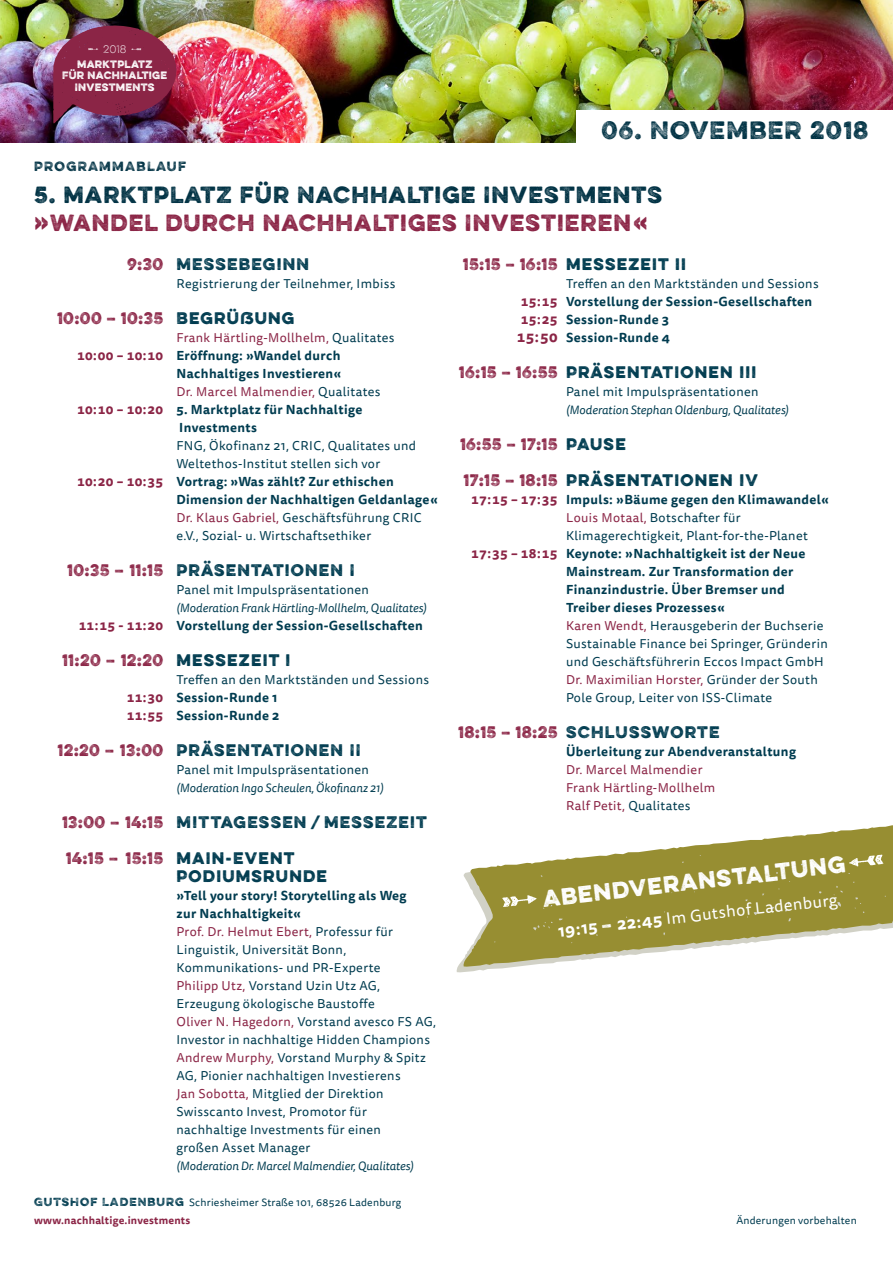
<style>
.page{position:relative;width:893px;height:1263px;background:#fff}
.page>*{position:absolute;margin:0;border:0;box-sizing:border-box;transform-origin:0 0}
.t1{font:300 22.5px "Eveleth";letter-spacing:.05em;color:#003244}
.t2{font:21px "Eveleth";letter-spacing:.05em;color:#003244}
.t3{font:21px "Eveleth";letter-spacing:.05em;color:#8b2546}
.t4{font:700 21px "Eveleth";color:#fff}
.t5{font:16.35px "Tisa Sans Pro";color:#fff}
.t6{font:300 15px "Eveleth";letter-spacing:.02em;color:#8b2546}
.t7{font:700 15px/18px "Eveleth";letter-spacing:.08em;color:#003c50}
.t8{font:15px "Eveleth";letter-spacing:.08em;color:#003c50}
.t9{font:700 15px "Tisa Sans Pro";color:#8b2546}
.t10{font:700 13.5px/18px "Tisa Sans Pro";letter-spacing:.02em;color:#8b2546}
.t11{font:12.75px/18px "Tisa Sans Pro";letter-spacing:.03em;color:#003c50}
.t12{font:700 12.75px/18px "Tisa Sans Pro";letter-spacing:.03em;color:#003c50}
.t13{font:12.75px/18px "Tisa Sans Pro";letter-spacing:.03em;color:#8b2546}
.t14{font:italic 12px "Tisa Sans Pro";color:#003c50}
.t15{font:300 12px "Eveleth";letter-spacing:.11em;color:#003244}
.t16{font:10.5px/18px "Tisa Sans Pro";letter-spacing:.02em;color:#003c50}
.t17{font:100 9.75px "Eveleth";color:#fff}
.t18{font:9.6px/11.4px "Eveleth";letter-spacing:.03em;color:#fff;text-align:center}
.s1{font-family:"Eveleth Shapes";font-weight:400}
.s2{font-weight:400;color:#8b2546}
.s3{font-weight:400}
.s4{font-size:12px}
.s5{font-weight:700}
.s6{color:#8b2546}
.s7{font-family:"Eveleth";font-weight:300}
.s8{font-weight:700;color:#8b2546}
.s9{color:#003c50}
</style>
<div class="page">
<img style="left:0;top:0;width:893px;height:142px">
<div style="left:577px;top:110px;width:316px;height:46px;background:#fff"></div>
<svg style="left:464px;top:825px;width:429px;height:142px;fill:#978e32"></svg>
<img style="left:53px;top:26px;width:123px;height:98px">
<svg style="left:502px;top:894px;width:35px;height:13px"></svg>
<svg style="left:848px;top:854px;width:35px;height:14px"></svg>
<p class="t17" style="left:88px;top:42px;width:56px"><span class="s1">c</span> 2018 <span class="s1">d</span></p>
<p class="t18" style="left:62px;top:58px;width:107px">MARKTPLATZ<br>FÜR NACHHALTIGE<br>INVESTMENTS</p>
<p class="t15" style="left:34px;top:157px;width:153px">PROGRAMMABLAUF</p>
<h1 class="t1" style="left:601px;top:112px;width:269px">06. NOVEMBER 2018</h1>
<h2 class="t2" style="left:34px;top:178px;width:630px">5. MARKTPLATZ FÜR NACHHALTIGE INVESTMENTS</h2>
<h2 class="t3" style="left:34px;top:207px;width:615px">»WANDEL DURCH NACHHALTIGES INVESTIEREN«</h2>
<p class="t6" style="left:127px;top:253px;width:38px">9:30</p>
<p class="t6" style="left:57px;top:307px;width:108px">10:00 – 10:35</p>
<p class="t10" style="left:77px;top:346px;width:88px">10:00 – 10:10</p>
<p class="t10" style="left:77px;top:400px;width:88px">10:10 – 10:20</p>
<p class="t10" style="left:77px;top:472px;width:88px">10:20 – 10:35</p>
<p class="t6" style="left:67px;top:559px;width:98px">10:35 – 11:15</p>
<p class="t10" style="left:79px;top:616px;width:86px">11:15 - 11:20</p>
<p class="t6" style="left:62px;top:649px;width:103px">11:20 – 12:20</p>
<p class="t10" style="left:127px;top:688px;width:38px">11:30<br>11:55</p>
<p class="t6" style="left:58px;top:739px;width:107px">12:20 – 13:00</p>
<p class="t6" style="left:62px;top:811px;width:103px">13:00 – 14:15</p>
<p class="t6" style="left:66px;top:847px;width:99px">14:15 – 15:15</p>
<p class="t8" style="left:176px;top:253px;width:134px">MESSEBEGINN</p>
<p class="t11" style="left:176px;top:275px;width:220px">Registrierung der Teilnehmer, Imbiss</p>
<p class="t7" style="left:176px;top:309px;width:119px">BEGRÜßUNG</p>
<p class="t12" style="left:176px;top:329px;width:220px"><span class="s2">Frank Härtling-Mollhelm,</span> <span class="s3">Qualitates<br></span>Eröffnung: »Wandel durch<br>Nachhaltiges Investieren«<br><span class="s2">Dr. Marcel Malmendier,</span> <span class="s3">Qualitates</span></p>
<p class="t12" style="left:176px;top:401px;width:187px">5. Marktplatz für Nachhaltige<br>Investments</p>
<p class="t11" style="left:176px;top:437px;width:241px">FNG, Ökofinanz 21, CRIC, Qualitates und<br>Weltethos-Institut stellen sich vor</p>
<p class="t12" style="left:176px;top:473px;width:263px">Vortrag: »Was zählt? Zur ethischen Dimension der Nachhaltigen Geldanlage« <span class="s2">Dr. Klaus Gabriel,</span> <span class="s3">Geschäftsführung CRIC e.V., Sozial- u. Wirtschaftsethiker</span></p>
<p class="t8" style="left:176px;top:559px;width:180px">PRÄSENTATIONEN I</p>
<p class="t11" style="left:176px;top:581px;width:194px">Panel mit Impulspräsentationen</p>
<p class="t14" style="left:176px;top:600px;width:251px">(Moderation Frank Härtling-Mollhelm, Qualitates)</p>
<p class="t12" style="left:176px;top:617px;width:248px">Vorstellung der Session-Gesellschaften</p>
<p class="t7" style="left:176px;top:651px;width:115px">MESSEZEIT I</p>
<p class="t11" style="left:176px;top:671px;width:254px">Treffen an den Marktständen und Sessions</p>
<p class="t12" style="left:176px;top:689px;width:105px">Session-Runde 1<br>Session-Runde 2</p>
<p class="t8" style="left:176px;top:739px;width:186px">PRÄSENTATIONEN II</p>
<p class="t11" style="left:176px;top:761px;width:194px">Panel mit Impulspräsentationen</p>
<p class="t14" style="left:176px;top:780px;width:209px">(Moderation Ingo Scheulen, Ökofinanz 21)</p>
<p class="t8" style="left:176px;top:811px;width:252px">MITTAGESSEN <span class="s4">/</span> MESSEZEIT</p>
<p class="t7" style="left:176px;top:849px;width:152px">MAIN-EVENT<br>PODIUMSRUNDE</p>
<p class="t11" style="left:176px;top:887px;width:261px"><span class="s5">»Tell your story! Storytelling als Weg<br>zur Nachhaltigkeit«<br></span><span class="s6">Prof. Dr. Helmut Ebert,</span> Professur für Linguistik, Universität Bonn, Kommunikations- und PR-Experte<br><span class="s6">Philipp Utz,</span> Vorstand Uzin Utz AG, Erzeugung ökologische Baustoffe<br><span class="s6">Oliver N. Hagedorn,</span> Vorstand avesco FS AG, Investor in nachhaltige Hidden Champions <span class="s6">Andrew Murphy,</span> Vorstand Murphy &amp; Spitz AG, Pionier nachhaltigen Investierens<br><span class="s6">Jan Sobotta,</span> Mitglied der Direktion Swisscanto Invest, Promotor für nachhaltige Investments für einen<br>großen Asset Manager</p>
<p class="t14" style="left:176px;top:1158px;width:239px">(Moderation Dr. Marcel Malmendier, Qualitates)</p>
<p class="t16" style="left:34px;top:1194px;width:369px"><span class="s7">GUTSHOF LADENBURG</span> Schriesheimer Straße 101, 68526 Ladenburg <span class="s8">www.nachhaltige.investments</span></p>
<p class="t6" style="left:463px;top:253px;width:96px">15:15 – 16:15</p>
<p class="t10" style="left:521px;top:292px;width:38px">15:15<br>15:25</p>
<p class="t9" style="left:517px;top:326px;width:42px">15:50</p>
<p class="t6" style="left:459px;top:361px;width:100px">16:15 – 16:55</p>
<p class="t6" style="left:460px;top:433px;width:99px">16:55 – 17:15</p>
<p class="t6" style="left:463px;top:469px;width:96px">17:15 – 18:15</p>
<p class="t10" style="left:471px;top:490px;width:88px">17:15 – 17:35</p>
<p class="t10" style="left:471px;top:544px;width:88px">17:35 – 18:15</p>
<p class="t6" style="left:458px;top:721px;width:101px">18:15 – 18:25</p>
<p class="t7" style="left:566px;top:255px;width:121px">MESSEZEIT II</p>
<p class="t11" style="left:566px;top:275px;width:254px">Treffen an den Marktständen und Sessions</p>
<p class="t12" style="left:566px;top:293px;width:248px">Vorstellung der Session-Gesellschaften<br>Session-Runde 3<br>Session-Runde 4</p>
<p class="t7" style="left:566px;top:363px;width:192px">PRÄSENTATIONEN III</p>
<p class="t11" style="left:566px;top:383px;width:194px">Panel mit Impulspräsentationen</p>
<p class="t14" style="left:566px;top:402px;width:224px">(Moderation Stephan Oldenburg, Qualitates)</p>
<p class="t7" style="left:566px;top:435px;width:61px">PAUSE</p>
<p class="t7" style="left:566px;top:471px;width:193px">PRÄSENTATIONEN IV</p>
<p class="t11" style="left:566px;top:491px;width:265px"><span class="s5">Impuls: »Bäume gegen den Klimawandel«<br></span><span class="s6">Louis Motaal,</span> Botschafter für<br>Klimagerechtigkeit, Plant-for-the-Planet</p>
<p class="t11" style="left:566px;top:545px;width:263px"><span class="s5">Keynote: »Nachhaltigkeit ist der Neue Mainstream. Zur Transformation der Finanzindustrie. Über Bremser und Treiber dieses Prozesses«<br></span><span class="s6">Karen Wendt,</span> Herausgeberin der Buchserie Sustainable Finance bei Springer, Gründerin und Geschäftsführerin Eccos Impact GmbH <span class="s6">Dr. Maximilian Horster,</span> Gründer der South Pole Group, Leiter von ISS-Climate</p>
<p class="t8" style="left:566px;top:721px;width:155px">SCHLUSSWORTE</p>
<p class="t12" style="left:566px;top:743px;width:231px">Überleitung zur Abendveranstaltung</p>
<p class="t13" style="left:566px;top:761px;width:151px">Dr. Marcel Malmendier<br>Frank Härtling-Mollhelm<br>Ralf Petit, <span class="s9">Qualitates</span></p>
<h2 class="t4" style="left:541px;top:881px;width:306px;rotate:-6deg">ABENDVERANSTALTUNG</h2>
<p class="t5" style="left:557px;top:918px;width:282px;rotate:-6deg"><span class="s5">19:15</span> <span class="s7">–</span> <span class="s5">22:45</span> Im Gutshof Ladenburg</p>
<p class="t16" style="left:736px;top:1212px;width:122px">Änderungen vorbehalten</p>
</div>
